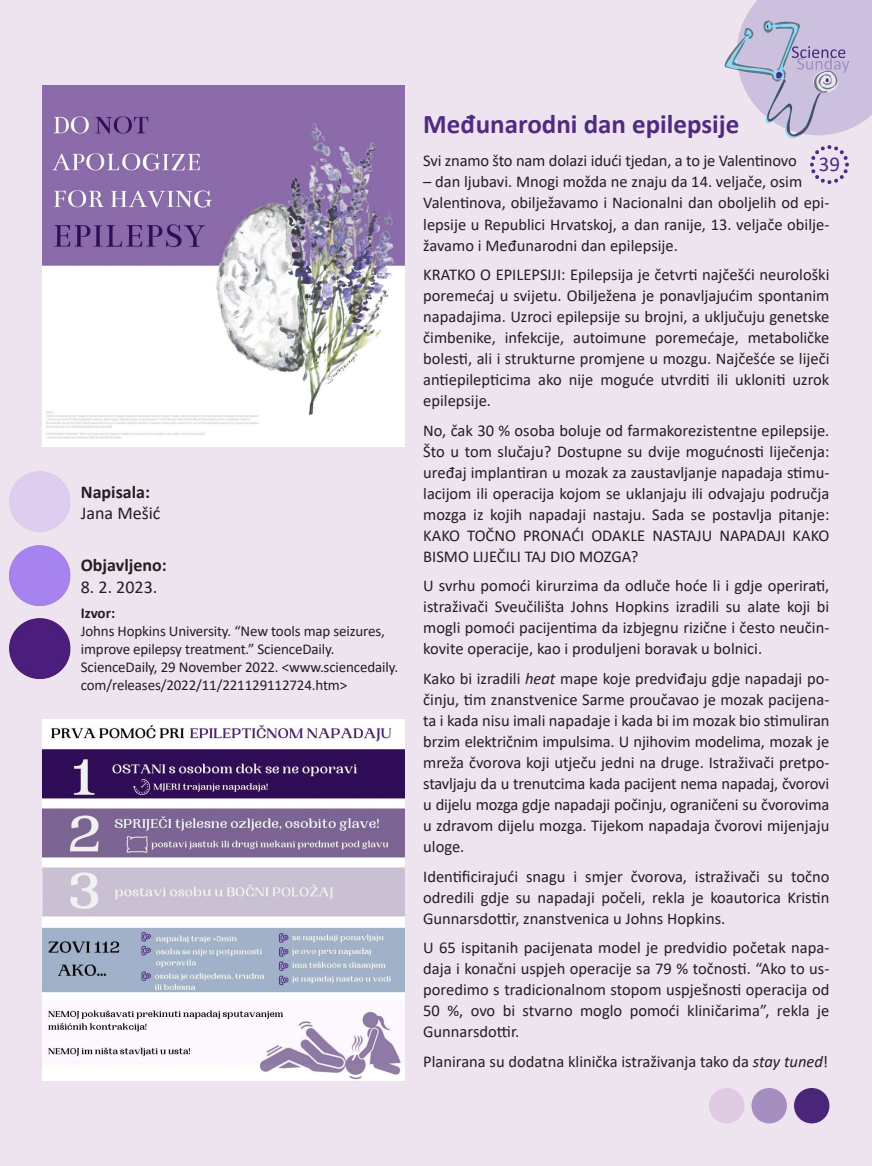
<style>
.page{position:relative;width:872px;height:1166px;background:#fff}
.page>*{position:absolute;margin:0;border:0;box-sizing:border-box;transform-origin:0 0}
.osnovni{font:700 27px "Calibri";color:#4f2b81}
.t1{font:21px "Calibri";color:#4f2b81}
.napisala_objavljeno{font:700 18px/21.6px "Calibri";color:#231f20}
.napisala_objavljeno-2{font:18px "Calibri";color:#231f20}
.osnovni-2{font:16.5px/21px "Calibri";color:#231f20;text-align:justify}
.izvor{font:15px/18px "Calibri";letter-spacing:-.01em;color:#231f20}
.s1{font-weight:400}
.s2{font-weight:700}
.s3{font-style:italic}
</style>
<div class="page">
<div style="left:0;top:0;width:872px;height:1165px;background:#eee4f0"></div>
<img style="left:43px;top:719px;width:361px;height:361px">
<img style="left:43px;top:85px;width:361px;height:361px">
<img style="left:9px;top:471px;width:62px;height:208px">
<svg style="left:724px;top:0;width:148px;height:184px"></svg>
<div style="left:751px;top:1087px;width:36px;height:36px;background:#a68fc0;border-radius:50%"></div>
<div style="left:709px;top:1087px;width:35px;height:36px;background:#decbe1;border-radius:50%"></div>
<div style="left:794px;top:1087px;width:35px;height:36px;background:#492679;border-radius:50%"></div>
<p class="napisala_objavljeno" style="left:81px;top:480px;width:81px">Napisala:<br><span class="s1">Jana Mešić</span></p>
<p class="napisala_objavljeno" style="left:81px;top:554px;width:87px">Objavljeno:</p>
<p class="napisala_objavljeno-2" style="left:81px;top:574px;width:78px">8. 2. 2023.</p>
<p class="izvor" style="left:81px;top:603px;width:319px"><span class="s2">Izvor:<br></span>Johns Hopkins University. “New tools map seizures, improve epilepsy treatment.” ScienceDaily.<br>ScienceDaily, 29 November 2022. &lt;www.sciencedaily. com/releases/2022/11/221129112724.htm&gt;</p>
<p class="osnovni" style="left:423px;top:105px;width:317px">Međunarodni dan epilepsije</p>
<p class="osnovni-2" style="left:423px;top:150px;width:375px">Svi znamo što nam dolazi idući tjedan, a to je Valentinovo</p>
<p class="osnovni-2" style="left:423px;top:171px;width:380px">– dan ljubavi. Mnogi možda ne znaju da 14. veljače, osim</p>
<p class="osnovni-2" style="left:423px;top:192px;width:408px">Valentinova, obilježavamo i Nacionalni dan oboljelih od epi&shy;lepsije u Republici Hrvatskoj, a dan ranije, 13. veljače obilje&shy;žavamo i Međunarodni dan epilepsije.</p>
<p class="osnovni-2" style="left:423px;top:263px;width:408px">KRATKO O EPILEPSIJI: Epilepsija je četvrti najčešći neurološki poremećaj u svijetu. Obilježena je ponavljajućim spontanim napadajima. Uzroci epilepsije su brojni, a uključuju genetske čimbenike, infekcije, autoimune poremećaje, metaboličke bolesti, ali i strukturne promjene u mozgu. Najčešće se liječi antiepilepticima ako nije moguće utvrditi ili ukloniti uzrok epilepsije.</p>
<p class="osnovni-2" style="left:423px;top:419px;width:408px">No, čak 30 % osoba boluje od farmakorezistentne epilepsije.<br>Što u tom slučaju? Dostupne su dvije mogućnosti liječenja: uređaj implantiran u mozak za zaustavljanje napadaja stimu&shy;lacijom ili operacija kojom se uklanjaju ili odvajaju područja mozga iz kojih napadaji nastaju. Sada se postavlja pitanje:<br>KAKO TOČNO PRONAĆI ODAKLE NASTAJU NAPADAJI KAKO BISMO LIJEČILI TAJ DIO MOZGA?</p>
<p class="osnovni-2" style="left:423px;top:574px;width:408px">U svrhu pomoći kirurzima da odluče hoće li i gdje operirati, istraživači Sveučilišta Johns Hopkins izradili su alate koji bi mogli pomoći pacijentima da izbjegnu rizične i često neučin&shy;kovite operacije, kao i produljeni boravak u bolnici.</p>
<p class="osnovni-2" style="left:423px;top:667px;width:408px">Kako bi izradili <span class="s3">heat</span> mape koje predviđaju gdje napadaji po&shy;činju, tim znanstvenice Sarme proučavao je mozak pacijena&shy;ta i kada nisu imali napadaje i kada bi im mozak bio stimuliran brzim električnim impulsima. U njihovim modelima, mozak je mreža čvorova koji utječu jedni na druge. Istraživači pretpo&shy;stavljaju da u trenutcima kada pacijent nema napadaj, čvorovi u dijelu mozga gdje napadaji počinju, ograničeni su čvorovima u zdravom dijelu mozga. Tijekom napadaja čvorovi mijenjaju uloge.</p>
<p class="osnovni-2" style="left:423px;top:864px;width:408px">Identificirajući snagu i smjer čvorova, istraživači su točno odredili gdje su napadaji počeli, rekla je koautorica Kristin Gunnarsdottir, znanstvenica u Johns Hopkins.</p>
<p class="osnovni-2" style="left:423px;top:936px;width:408px">U 65 ispitanih pacijenata model je predvidio početak napa&shy;daja i konačni uspjeh operacije sa 79 % točnosti. “Ako to us&shy;poredimo s tradicionalnom stopom uspješnosti operacija od 50 %, ovo bi stvarno moglo pomoći kliničarima”, rekla je Gunnarsdottir.</p>
<p class="osnovni-2" style="left:423px;top:1049px;width:406px">Planirana su dodatna klinička istraživanja tako da <span class="s3">stay tuned</span>!</p>
<p class="t1" style="left:818px;top:149px;width:23px">39</p>
</div>
